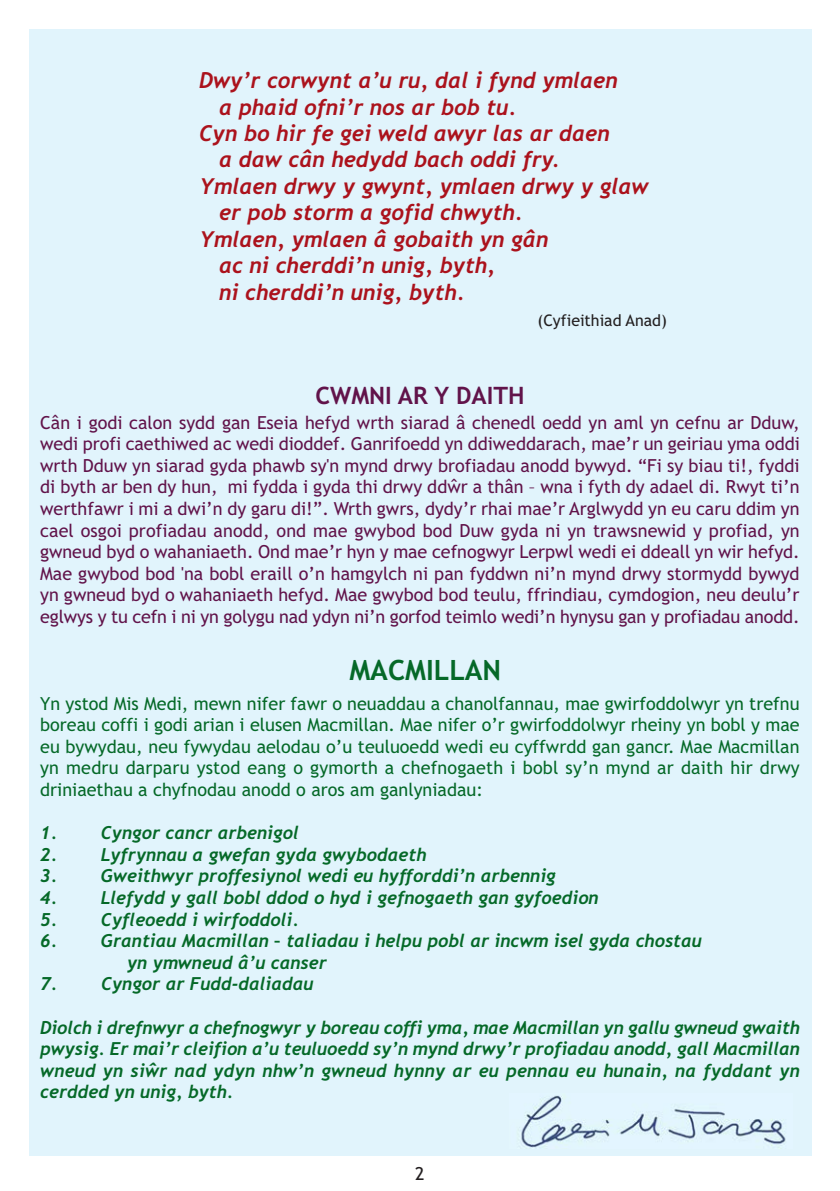
<style>
.page{position:relative;width:840px;height:1191px;background:#fff}
.page>*{position:absolute;margin:0;border:0;box-sizing:border-box;transform-origin:0 0}
.t1{font:700 28px "Trebuchet MS";color:#056928}
.t2{font:700 24px "Trebuchet MS";color:#61134a}
.t3{font:italic 700 22px "Trebuchet";color:#ab121c}
.t4{font:18px/21.6px "Trebuchet MS";letter-spacing:-.01em;color:#61134a;text-align:justify}
.t5{font:italic 700 18px/21.6px "Trebuchet";color:#056928}
.t6{font:18px/21.6px "Trebuchet MS";color:#056928;text-align:justify}
.t7{font:18px "Trebuchet MS";color:#231f20}
.t8{font:16px "Trebuchet MS";color:#231f20}
</style>
<div class="page">
<div style="left:29px;top:29px;width:781px;height:1126px;background:#e1f4fc"></div>
<img style="left:521px;top:1095px;width:265px;height:54px">
<p class="t3" style="left:199px;top:68px;width:420px">Dwy’r corwynt a’u ru, dal i fynd ymlaen</p>
<p class="t3" style="left:219px;top:94px;width:299px">a phaid ofni’r nos ar bob tu.</p>
<p class="t3" style="left:199px;top:121px;width:412px">Cyn bo hir fe gei weld awyr las ar daen</p>
<p class="t3" style="left:219px;top:147px;width:342px">a daw cân hedydd bach oddi fry.</p>
<p class="t3" style="left:199px;top:173px;width:451px">Ymlaen drwy y gwynt, ymlaen drwy y glaw</p>
<p class="t3" style="left:219px;top:200px;width:305px">er pob storm a gofid chwyth.</p>
<p class="t3" style="left:199px;top:226px;width:350px">Ymlaen, ymlaen â gobaith yn gân</p>
<p class="t3" style="left:219px;top:253px;width:278px">ac ni cherddi’n unig, byth,</p>
<p class="t3" style="left:219px;top:279px;width:247px">ni cherddi’n unig, byth.</p>
<p class="t8" style="left:537px;top:311px;width:131px">(Cyfieithiad Anad)</p>
<h2 class="t2" style="left:315px;top:382px;width:210px">CWMNI AR Y DAIth</h2>
<p class="t4" style="left:40px;top:411px;width:760px">Cân i godi calon sydd gan Eseia hefyd wrth siarad â chenedl oedd yn aml yn cefnu ar Dduw, wedi profi caethiwed ac wedi dioddef. Ganrifoedd yn ddiweddarach, mae’r un geiriau yma oddi wrth Dduw yn siarad gyda phawb sy'n mynd drwy brofiadau anodd bywyd. “Fi sy biau ti!, fyddi di byth ar ben dy hun, mi fydda i gyda thi drwy ddŵr a thân – wna i fyth dy adael di. Rwyt ti’n werthfawr i mi a dwi’n dy garu di!”. Wrth gwrs, dydy’r rhai mae’r Arglwydd yn eu caru ddim yn cael osgoi profiadau anodd, ond mae gwybod bod Duw gyda ni yn trawsnewid y profiad, yn gwneud byd o wahaniaeth. Ond mae’r hyn y mae cefnogwyr Lerpwl wedi ei ddeall yn wir hefyd.<br>Mae gwybod bod 'na bobl eraill o’n hamgylch ni pan fyddwn ni’n mynd drwy stormydd bywyd yn gwneud byd o wahaniaeth hefyd. Mae gwybod bod teulu, ffrindiau, cymdogion, neu deulu’r eglwys y tu cefn i ni yn golygu nad ydyn ni’n gorfod teimlo wedi’n hynysu gan y profiadau anodd.</p>
<h1 class="t1" style="left:349px;top:653px;width:153px">MACMIllAN</h1>
<p class="t6" style="left:40px;top:692px;width:760px">Yn ystod Mis Medi, mewn nifer fawr o neuaddau a chanolfannau, mae gwirfoddolwyr yn trefnu boreau coffi i godi arian i elusen Macmillan. Mae nifer o’r gwirfoddolwyr rheiny yn bobl y mae eu bywydau, neu fywydau aelodau o’u teuluoedd wedi eu cyffwrdd gan gancr. Mae Macmillan yn medru darparu ystod eang o gymorth a chefnogaeth i bobl sy’n mynd ar daith hir drwy driniaethau a chyfnodau anodd o aros am ganlyniadau:</p>
<p class="t5" style="left:40px;top:822px;width:19px">1.</p>
<p class="t5" style="left:101px;top:822px;width:199px">Cyngor cancr arbenigol</p>
<p class="t5" style="left:40px;top:843px;width:19px">2.</p>
<p class="t5" style="left:101px;top:843px;width:327px">Lyfrynnau a gwefan gyda gwybodaeth</p>
<p class="t5" style="left:40px;top:865px;width:19px">3.</p>
<p class="t5" style="left:101px;top:865px;width:456px">Gweithwyr proffesiynol wedi eu hyfforddi’n arbennig</p>
<p class="t5" style="left:40px;top:887px;width:19px">4.</p>
<p class="t5" style="left:101px;top:887px;width:499px">Llefydd y gall bobl ddod o hyd i gefnogaeth gan gyfoedion</p>
<p class="t5" style="left:40px;top:908px;width:19px">5.</p>
<p class="t5" style="left:101px;top:908px;width:199px">Cyfleoedd i wirfoddoli.</p>
<p class="t5" style="left:40px;top:930px;width:19px">6.</p>
<p class="t5" style="left:127px;top:930px;width:576px;text-indent:-26px">Grantiau Macmillan – taliadau i helpu pobl ar incwm isel gyda chostau yn ymwneud â’u canser</p>
<p class="t5" style="left:40px;top:973px;width:19px">7.</p>
<p class="t5" style="left:101px;top:973px;width:214px">Cyngor ar Fudd-daliadau</p>
<p class="t5" style="left:40px;top:1016px;width:760px;text-align:justify">Diolch i drefnwyr a chefnogwyr y boreau coffi yma, mae Macmillan yn gallu gwneud gwaith pwysig. Er mai’r cleifion a’u teuluoedd sy’n mynd drwy’r profiadau anodd, gall Macmillan wneud yn siŵr nad ydyn nhw’n gwneud hynny ar eu pennau eu hunain, na fyddant yn cerdded yn unig, byth.</p>
<p class="t7" style="left:415px;top:1163px;width:11px">2</p>
</div>
